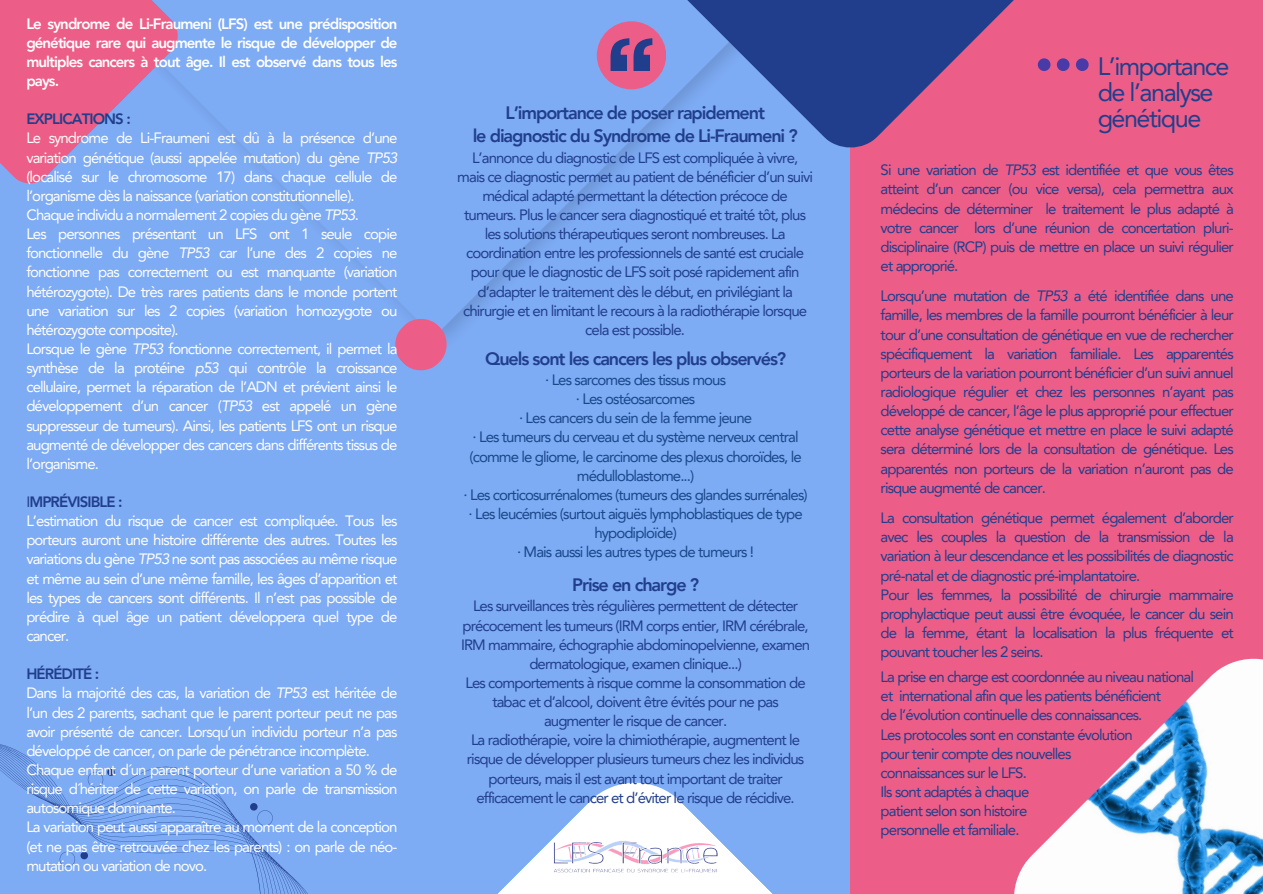
<style>
.page{position:relative;width:1263px;height:894px;background:#fff}
.page>*{position:absolute;margin:0;border:0;box-sizing:border-box;transform-origin:0 0}
.t1{font:25.2px/26px "Avenir LT Pro";letter-spacing:-.06em;color:#213e8c}
.t2{font:800 18px "Avenir LT Pro";letter-spacing:-.06em;color:#213e8c}
.t3{font:15px/19.2px "Avenir LT Pro";letter-spacing:-.06em;color:#213e8c;text-align:justify}
.t4{font:15px/19.2px "Avenir LT Pro";letter-spacing:-.06em;color:#fff}
.t5{font:15px/19.2px "Avenir LT Pro";letter-spacing:-.06em;color:#1a4789;text-align:center}
.t6{font:800 15px/19.2px "Avenir LT Pro";letter-spacing:-.06em;color:#fff;text-align:justify}
.t7{font:800 15px "Avenir LT Pro";letter-spacing:-.06em;color:#213e8c}
.s1{font-style:italic}
.s2{color:#213e8c}
.s3{font-weight:800;color:#213e8c}
</style>
<div class="page">
<div style="left:0;top:0;width:1263px;height:893px;background:#7dabf4"></div>
<div style="left:850px;top:0;width:413px;height:892px;background:#ec5e87"></div>
<img style="left:180px;top:84px;width:455px;height:252px">
<svg style="left:512px;top:0;width:577px;height:151px"></svg>
<svg style="left:0;top:0;width:180px;height:184px"></svg>
<svg style="left:393px;top:316px;width:56px;height:55px"></svg>
<svg style="left:0;top:744px;width:307px;height:149px"></svg>
<svg style="left:499px;top:782px;width:384px;height:111px"></svg>
<img style="left:1008px;top:658px;width:255px;height:235px">
<svg style="left:1038px;top:58px;width:50px;height:13px"></svg>
<div style="left:597px;top:21px;width:69px;height:68px;background:#ec5e87;border-radius:50%"></div>
<svg style="left:610px;top:38px;width:42px;height:33px"></svg>
<img style="left:551px;top:836px;width:169px;height:40px">
<p class="t6" style="left:26px;top:15px;width:373px">Le syndrome de Li-Fraumeni (LFS) est une prédisposition génétique rare qui augmente le risque de développer de multiples cancers à tout âge. Il est observé dans tous les pays.</p>
<p class="t7" style="left:26px;top:113px;width:106px">EXPLICATIONS :</p>
<p class="t4" style="left:26px;top:130px;width:373px">Le syndrome de Li-Fraumeni est dû à la présence d’une variation génétique (aussi appelée mutation) du gène <span class="s1">TP53 </span>(localisé sur le chromosome 17) dans chaque cellule de l’organisme dès la naissance (variation constitutionnelle).<br>Chaque individu a normalement 2 copies du gène <span class="s1">TP53</span>.<br>Les personnes présentant un LFS ont 1 seule copie fonctionnelle du gène <span class="s1">TP53</span> car l’une des 2 copies ne fonctionne pas correctement ou est manquante (variation hétérozygote). De très rares patients dans le monde portent une variation sur les 2 copies (variation homozygote ou hétérozygote composite).<br>Lorsque le gène <span class="s1">TP53</span> fonctionne correctement, il permet la synthèse de la protéine <span class="s1">p53</span> qui contrôle la croissance cellulaire, permet la réparation de l’ADN et prévient ainsi le développement d’un cancer (<span class="s1">TP53</span> est appelé un gène suppresseur de tumeurs). Ainsi, les patients LFS ont un risque augmenté de développer des cancers dans différents tissus de l’organisme.</p>
<p class="t4" style="left:26px;top:493px;width:373px"><span class="s2">I</span><span class="s3">MPRÉVISIBLE :<br></span>L’estimation du risque de cancer est compliquée. Tous les porteurs auront une histoire différente des autres. Toutes les variations du gène <span class="s1">TP53</span> ne sont pas associées au même risque et même au sein d’une même famille, les âges d’apparition et les types de cancers sont différents. Il n’est pas possible de prédire à quel âge un patient développera quel type de cancer.</p>
<p class="t4" style="left:26px;top:665px;width:373px"><span class="s3">HÉRÉDITÉ :<br></span>Dans la majorité des cas, la variation de <span class="s1">TP53</span> est héritée de l’un des 2 parents, sachant que le parent porteur peut ne pas avoir présenté de cancer. Lorsqu’un individu porteur n’a pas développé de cancer, on parle de pénétrance incomplète.<br>Chaque enfant d´un parent porteur d’une variation a 50 % de risque d´hériter de cette variation, on parle de transmission autosomique dominante.<br>La variation peut aussi apparaître au moment de la conception (et ne pas être retrouvée chez les parents) : on parle de néo&shy;mutation ou variation de novo.</p>
<p class="t2" style="left:505px;top:105px;width:261px">L’importance de poser rapidement</p>
<p class="t2" style="left:473px;top:129px;width:327px">le diagnostic du Syndrome de Li-Fraumeni ?</p>
<p class="t3" style="left:472px;top:149px;width:328px">L’annonce du diagnostic de LFS est compliquée à vivre,</p>
<p class="t3" style="left:457px;top:168px;width:357px;text-align:center">mais ce diagnostic permet au patient de bénéficier d’un suivi médical adapté permettant la détection précoce de tumeurs. Plus le cancer sera diagnostiqué et traité tôt, plus les solutions thérapeutiques seront nombreuses. La coordination entre les professionnels de santé est cruciale pour que le diagnostic de LFS soit posé rapidement afin d’adapter le traitement dès le début, en privilégiant la chirurgie et en limitant le recours à la radiothérapie lorsque cela est possible.</p>
<p class="t2" style="left:485px;top:351px;width:303px">Quels sont les cancers les plus observés?</p>
<p class="t5" style="left:545px;top:371px;width:182px">· Les sarcomes des tissus mous</p>
<p class="t5" style="left:576px;top:390px;width:121px">· Les ostéosarcomes</p>
<p class="t5" style="left:519px;top:410px;width:235px">· Les cancers du sein de la femme jeune</p>
<p class="t5" style="left:469px;top:429px;width:334px">· Les tumeurs du cerveau et du système nerveux central (comme le gliome, le carcinome des plexus choroïdes, le médulloblastome...)</p>
<p class="t5" style="left:464px;top:486px;width:346px">· Les corticosurrénalomes (tumeurs des glandes surrénales)</p>
<h1 class="t5" style="left:469px;top:505px;width:336px">· Les leucémies (surtout aiguës lymphoblastiques de type hypodiploïde)</h1>
<p class="t5" style="left:517px;top:543px;width:238px">· Mais aussi les autres types de tumeurs !</p>
<p class="t2" style="left:572px;top:577px;width:128px">Prise en charge ?</p>
<p class="t3" style="left:461px;top:597px;width:351px;text-align:center">Les surveillances très régulières permettent de détecter précocement les tumeurs (IRM corps entier, IRM cérébrale, IRM mammaire, échographie abdominopelvienne, examen dermatologique, examen clinique...)</p>
<p class="t3" style="left:465px;top:674px;width:342px;text-align:center">Les comportements à risque comme la consommation de tabac et d’alcool, doivent être évités pour ne pas augmenter le risque de cancer.</p>
<p class="t3" style="left:467px;top:731px;width:339px;text-align:center">La radiothérapie, voire la chimiothérapie, augmentent le risque de développer plusieurs tumeurs chez les individus porteurs, mais il est avant tout important de traiter efficacement le cancer et d’éviter le risque de récidive.</p>
<p class="t1" style="left:1098px;top:55px;width:133px">L’importance de l’analyse génétique</p>
<p class="t3" style="left:881px;top:162px;width:355px">Si une variation de <span class="s1">TP53</span> est identifiée et que vous êtes atteint d’un cancer (ou vice versa), cela permettra aux médecins de déterminer le traitement le plus adapté à votre cancer lors d’une réunion de concertation pluri&shy;disciplinaire (RCP) puis de mettre en place un suivi régulier et approprié.</p>
<p class="t3" style="left:881px;top:288px;width:355px">Lorsqu’une mutation de <span class="s1">TP53</span> a été identifiée dans une famille, les membres de la famille pourront bénéficier à leur tour d’une consultation de génétique en vue de rechercher spécifiquement la variation familiale. Les apparentés porteurs de la variation pourront bénéficier d’un suivi annuel radiologique régulier et chez les personnes n’ayant pas développé de cancer, l’âge le plus approprié pour effectuer cette analyse génétique et mettre en place le suivi adapté sera déterminé lors de la consultation de génétique. Les apparentés non porteurs de la variation n’auront pas de risque augmenté de cancer.</p>
<p class="t3" style="left:881px;top:509px;width:355px">La consultation génétique permet également d’aborder avec les couples la question de la transmission de la variation à leur descendance et les possibilités de diagnostic pré-natal et de diagnostic pré-implantatoire.</p>
<p class="t3" style="left:881px;top:586px;width:355px">Pour les femmes, la possibilité de chirurgie mammaire prophylactique peut aussi être évoquée, le cancer du sein de la femme, étant la localisation la plus fréquente et pouvant toucher les 2 seins.</p>
<p class="t3" style="left:881px;top:668px;width:315px">La prise en charge est coordonnée au niveau national</p>
<p class="t3" style="left:881px;top:687px;width:282px">et international afin que les patients bénéficient</p>
<p class="t3" style="left:881px;top:706px;width:263px">de l’évolution continuelle des connaissances.</p>
<p class="t3" style="left:881px;top:726px;width:254px">Les protocoles sont en constante évolution</p>
<p class="t3" style="left:881px;top:745px;width:192px">pour tenir compte des nouvelles</p>
<p class="t3" style="left:881px;top:764px;width:148px">connaissances sur le LFS.</p>
<p class="t3" style="left:881px;top:783px;width:150px">Ils sont adaptés à chaque</p>
<p class="t3" style="left:881px;top:802px;width:148px">patient selon son histoire</p>
<p class="t3" style="left:881px;top:821px;width:140px">personnelle et familiale.</p>
</div>
